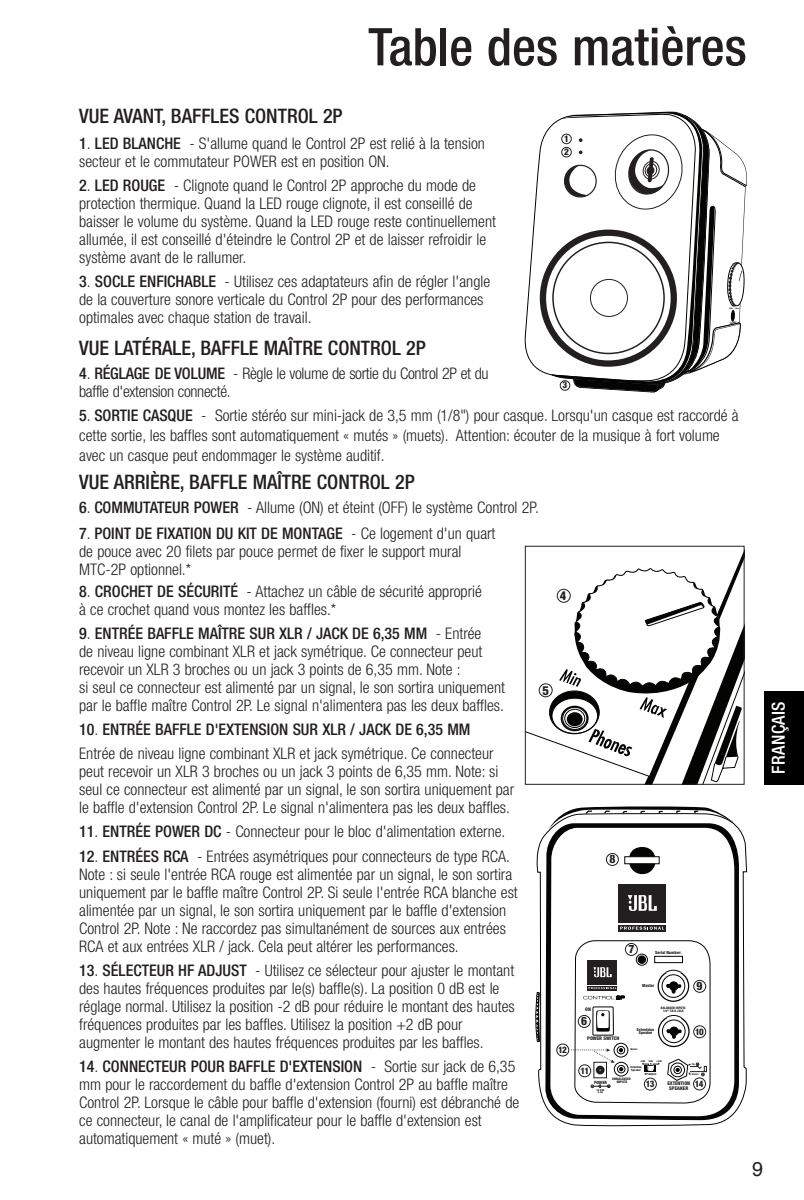
<style>
.page{position:relative;width:804px;height:1200px;background:#fff}
.page>*{position:absolute;margin:0;border:0;box-sizing:border-box;transform-origin:0 0}
.t1{font:500 condensed 52px "Helvetica Neue";color:#231f20}
.t2{font:500 condensed 20px "Helvetica Neue";color:#231f20}
.t3{font:20px "Helvetica";color:#231f20}
.t4{font:500 condensed 18px "Helvetica Neue";letter-spacing:.025em;color:#fff}
.t5{font:300 condensed 16px/18px "Helvetica Neue";color:#231f20}
.t6{font:300 condensed 16px/18px "Helvetica Neue";letter-spacing:-.02em;color:#231f20}
.t7{font:800 condensed 12.6px "Helvetica Neue";color:#211e1e}
.t8{font:800 condensed 11.6px "Helvetica Neue";color:#211f1f}
.t9{font:800 condensed 9.2px "Helvetica Neue";color:#211f1f}
.t10{font:800 condensed 9px "Helvetica Neue";letter-spacing:-.075em;color:#211f1f}
.t11{font:800 condensed 5px/4.8px "Helvetica Neue";color:#211f1f;text-align:center}
.t12{font:800 condensed 4.4px "Helvetica Neue";color:#211f1f}
.t13{font:800 condensed 4.2px "Helvetica Neue";color:#211f1f}
.t14{font:800 condensed 4px/3px "Helvetica Neue";color:#211f1f;text-align:center}
.t15{font:800 condensed 3.4px "Helvetica Neue";color:#211f1f}
.t16{font:800 condensed 3.2px/3.2px "Helvetica Neue";color:#211f1f;text-align:center}
.t17{font:800 condensed 2.8px/3.4px "Helvetica Neue";color:#211f1f}
.t18{font:800 condensed 2.6px/2.6px "Helvetica Neue";color:#211f1f;text-align:center}
.t19{font:800 condensed 2.4px "Helvetica Neue";color:#211f1f}
.s1{font-weight:500}
</style>
<div class="page">
<svg style="left:524px;top:111px;width:280px;height:1016px"></svg>
<h1 class="t1" style="left:368px;top:28px;width:380px">Table des matières</h1>
<p class="t2" style="left:79px;top:109px;width:265px">VUE AVANT, BAFFLES CONTROL 2P</p>
<p class="t5" style="left:79px;top:136px;width:407px"><span class="s1">1</span>. <span class="s1">LED BLANCHE</span> - S'allume quand le Control 2P est relié à la tension secteur et le commutateur POWER est en position ON.</p>
<p class="t5" style="left:79px;top:178px;width:418px"><span class="s1">2</span>. <span class="s1">LED ROUGE</span> - Clignote quand le Control 2P approche du mode de protection thermique. Quand la LED rouge clignote, il est conseillé de baisser le volume du système. Quand la LED rouge reste continuellement allumée, il est conseillé d'éteindre le Control 2P et de laisser refroidir le système avant de le rallumer.</p>
<p class="t5" style="left:79px;top:274px;width:413px"><span class="s1">3</span>. <span class="s1">SOCLE ENFICHABLE</span> - Utilisez ces adaptateurs afin de régler l'angle de la couverture sonore verticale du Control 2P pour des performances optimales avec chaque station de travail.</p>
<p class="t2" style="left:79px;top:341px;width:348px">VUE LATÉRALE, BAFFLE MAÎTRE CONTROL 2P</p>
<p class="t6" style="left:79px;top:366px;width:411px"><span class="s1">4</span>. <span class="s1">RÉGLAGE DE VOLUME</span> - Règle le volume de sortie du Control 2P et du baffle d'extension connecté.</p>
<p class="t5" style="left:79px;top:407px;width:661px;line-height:20px"><span class="s1">5</span>. <span class="s1">SORTIE CASQUE</span> - Sortie stéréo sur mini-jack de 3,5 mm (1/8") pour casque. Lorsqu'un casque est raccordé à cette sortie, les baffles sont automatiquement « mutés » (muets). Attention: écouter de la musique à fort volume avec un casque peut endommager le système auditif.</p>
<p class="t2" style="left:79px;top:475px;width:337px">VUE ARRIÈRE, BAFFLE MAÎTRE CONTROL 2P</p>
<p class="t5" style="left:79px;top:500px;width:461px"><span class="s1">6</span>. <span class="s1">COMMUTATEUR POWER</span> - Allume (ON) et éteint (OFF) le système Control 2P.</p>
<p class="t5" style="left:79px;top:526px;width:418px"><span class="s1">7</span>. <span class="s1">POINT DE FIXATION DU KIT DE MONTAGE</span> - Ce logement d'un quart de pouce avec 20 filets par pouce permet de fixer le support mural<br>MTC-2P optionnel.*</p>
<p class="t5" style="left:79px;top:584px;width:404px"><span class="s1">8</span>. <span class="s1">CROCHET DE SÉCURITÉ</span> - Attachez un câble de sécurité approprié à ce crochet quand vous montez les baffles.*</p>
<p class="t5" style="left:79px;top:626px;width:427px"><span class="s1">9</span>. <span class="s1">ENTRÉE BAFFLE MAÎTRE SUR XLR / JACK DE 6,35 MM</span> - Entrée<br>de niveau ligne combinant XLR et jack symétrique. Ce connecteur peut recevoir un XLR 3 broches ou un jack 3 points de 6,35 mm. Note :<br>si seul ce connecteur est alimenté par un signal, le son sortira uniquement par le baffle maître Control 2P. Le signal n'alimentera pas les deux baffles.</p>
<p class="t5" style="left:79px;top:719px;width:416px;line-height:24px"><span class="s1">10</span>. <span class="s1">ENTRÉE BAFFLE D'EXTENSION SUR XLR / JACK DE 6,35 MM<br></span>Entrée de niveau ligne combinant XLR et jack symétrique. Ce connecteur</p>
<p class="t5" style="left:79px;top:764px;width:436px">peut recevoir un XLR 3 broches ou un jack 3 points de 6,35 mm. Note: si seul ce connecteur est alimenté par un signal, le son sortira uniquement par le baffle d'extension Control 2P. Le signal n'alimentera pas les deux baffles.</p>
<p class="t5" style="left:79px;top:824px;width:428px"><span class="s1">11</span>. <span class="s1">ENTRÉE POWER DC</span> - Connecteur pour le bloc d'alimentation externe.</p>
<p class="t5" style="left:79px;top:848px;width:440px"><span class="s1">12</span>. <span class="s1">ENTRÉES RCA</span> - Entrées asymétriques pour connecteurs de type RCA.<br>Note : si seule l'entrée RCA rouge est alimentée par un signal, le son sortira uniquement par le baffle maître Control 2P. Si seule l'entrée RCA blanche est alimentée par un signal, le son sortira uniquement par le baffle d'extension Control 2P. Note : Ne raccordez pas simultanément de sources aux entrées RCA et aux entrées XLR / jack. Cela peut altérer les performances.</p>
<p class="t5" style="left:79px;top:962px;width:437px"><span class="s1">13</span>. <span class="s1">SÉLECTEUR HF ADJUST</span> - Utilisez ce sélecteur pour ajuster le montant des hautes fréquences produites par le(s) baffle(s). La position 0 dB est le réglage normal. Utilisez la position -2 dB pour réduire le montant des hautes fréquences produites par les baffles. Utilisez la position +2 dB pour augmenter le montant des hautes fréquences produites par les baffles.</p>
<p class="t5" style="left:79px;top:1058px;width:442px"><span class="s1">14</span>. <span class="s1">CONNECTEUR POUR BAFFLE D'EXTENSION</span> - Sortie sur jack de 6,35 mm pour le raccordement du baffle d'extension Control 2P au baffle maître Control 2P. Lorsque le câble pour baffle d'extension (fourni) est débranché de ce connecteur, le canal de l'amplificateur pour le baffle d'extension est automatiquement « muté » (muet).</p>
<p class="t9" style="left:564px;top:136px;width:6px">1</p>
<p class="t9" style="left:564px;top:149px;width:6px">2</p>
<p class="t9" style="left:563px;top:382px;width:6px">3</p>
<p class="t7" style="left:560px;top:591px;width:8px">4</p>
<p class="t7" style="left:543px;top:686px;width:8px">5</p>
<p class="t8" style="left:609px;top:855px;width:7px">8</p>
<p class="t8" style="left:628px;top:945px;width:7px">7</p>
<p class="t13" style="left:655px;top:951px;width:28px">Serial Number:</p>
<p class="t8" style="left:697px;top:982px;width:7px">9</p>
<p class="t13" style="left:642px;top:984px;width:14px">Master</p>
<p class="t16" style="left:661px;top:1006px;width:26px">BALANCED INPUTS<br>1/4 ” T .R.S./XLR</p>
<p class="t11" style="left:585px;top:1007px;width:7px">ON</p>
<p class="t8" style="left:581px;top:1017px;width:7px">6</p>
<p class="t14" style="left:637px;top:1028px;width:19px">Extentsion<br>Spea k er</p>
<p class="t10" style="left:695px;top:1028px;width:10px">10</p>
<p class="t11" style="left:587px;top:1036px;width:34px">P O WER SWITCH</p>
<p class="t10" style="left:558px;top:1047px;width:10px">12</p>
<p class="t19" style="left:630px;top:1048px;width:9px">Master</p>
<p class="t19" style="left:640px;top:1060px;width:6px">-2dB</p>
<p class="t19" style="left:649px;top:1060px;width:6px">0dB</p>
<p class="t19" style="left:656px;top:1060px;width:7px">+2dB</p>
<p class="t19" style="left:692px;top:1063px;width:5px">T ip</p>
<p class="t17" style="left:631px;top:1065px;width:13px">Extention<br>Spea k er</p>
<p class="t10" style="left:581px;top:1067px;width:10px">11</p>
<p class="t17" style="left:645px;top:1073px;width:13px">HF Adjust</p>
<p class="t19" style="left:692px;top:1074px;width:8px">Slee v e</p>
<p class="t15" style="left:612px;top:1078px;width:20px">UNBALANCED</p>
<p class="t12" style="left:594px;top:1080px;width:14px">P O WER</p>
<p class="t15" style="left:617px;top:1081px;width:12px">IMPUTS</p>
<p class="t10" style="left:646px;top:1081px;width:10px">13</p>
<p class="t10" style="left:695px;top:1080px;width:10px">14</p>
<p class="t11" style="left:667px;top:1081px;width:24px">EXTENTION<br>SPEAKER</p>
<p class="t18" style="left:596px;top:1089px;width:9px">19 VCD<br>3.4A</p>
<p class="t4" style="left:772px;top:774px;width:74px;rotate:-90deg">FRANÇAIS</p>
<p class="t3" style="left:752px;top:1161px;width:13px">9</p>
</div>
